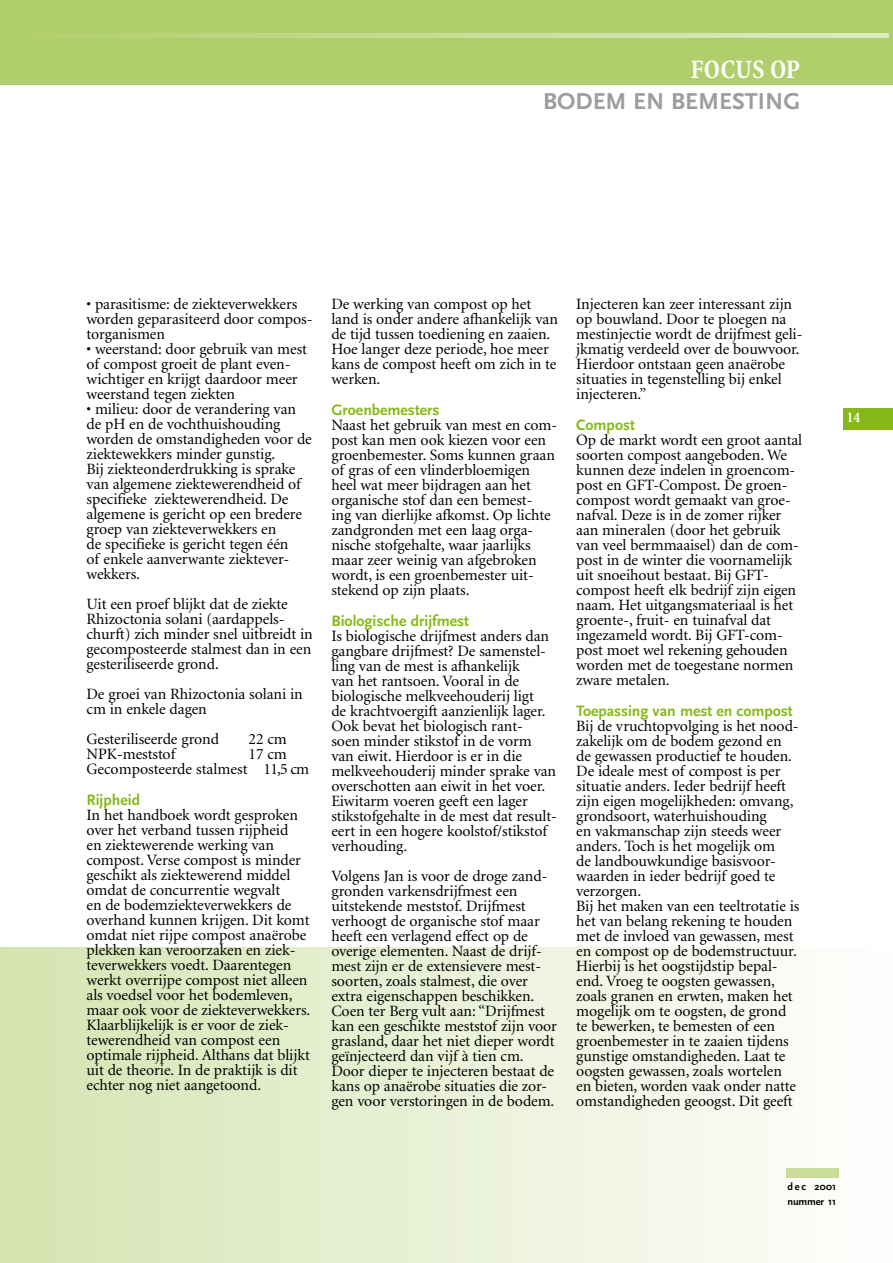
<style>
.page{position:relative;width:893px;height:1263px;background:#fff}
.page>*{position:absolute;margin:0;border:0;box-sizing:border-box;transform-origin:0 0}
.t1{font:700 condensed 27px "Minion";color:#fff}
.t2{font:700 24px "Scala Sans";color:#9c9d9f}
.t3{font:15.75px/15px "Minion";letter-spacing:-.005em;color:#000}
.t4{font:700 15.75px "Scala Sans";color:#86b918}
.t5{font:700 condensed 15px "Minion";color:#fff}
.t6{font:700 10.5px/15px "Scala Sans";letter-spacing:-.005em;color:#000}
</style>
<div class="page">
<div style="left:0;top:947px;width:893px;height:316px;background:linear-gradient(to right,#d5e4b1,#fffffe)"></div>
<div style="left:0;top:0;width:893px;height:85px;background:#b0ce6b"></div>
<div style="left:844px;top:408px;width:49px;height:21px;background:#86b918"></div>
<div style="left:786px;top:1168px;width:52px;height:10px;background:#c9dc98"></div>
<svg style="left:107px;top:33px;width:782px;height:4px;background:#cadd9c"></svg>
<h1 class="t1" style="left:691px;top:54px;width:111px">FOCUS OP</h1>
<h2 class="t2" style="left:543px;top:89px;width:259px">BODEM EN BEMESTING</h2>
<p class="t3" style="left:87px;top:297px;width:227px">• parasitisme: de ziekteverwekkers worden geparasiteerd door compos&shy;torganismen</p>
<p class="t3" style="left:87px;top:342px;width:222px">• weerstand: door gebruik van mest of compost groeit de plant even&shy;wichtiger en krijgt daardoor meer weerstand tegen ziekten</p>
<p class="t3" style="left:87px;top:402px;width:227px">• milieu: door de verandering van de pH en de vochthuishouding worden de omstandigheden voor de ziektewekkers minder gunstig.<br>Bij ziekteonderdrukking is sprake van algemene ziektewerendheid of specifieke ziektewerendheid. De algemene is gericht op een bredere groep van ziekteverwekkers en<br>de specifieke is gericht tegen één<br>of enkele aanverwante ziektever&shy;wekkers.</p>
<p class="t3" style="left:87px;top:597px;width:228px">Uit een proef blijkt dat de ziekte Rhizoctonia solani (aardappels&shy;churft) zich minder snel uitbreidt in gecomposteerde stalmest dan in een gesteriliseerde grond.</p>
<p class="t3" style="left:87px;top:687px;width:218px">De groei van Rhizoctonia solani in cm in enkele dagen</p>
<p class="t3" style="left:87px;top:732px;width:134px">Gesteriliseerde grond</p>
<p class="t3" style="left:249px;top:732px;width:40px">22 cm</p>
<p class="t3" style="left:87px;top:747px;width:90px">NPK-meststof</p>
<p class="t3" style="left:87px;top:747px;width:224px;text-indent:162px">17 cm<br>Gecomposteerde stalmest 11,5 cm</p>
<p class="t4" style="left:87px;top:791px;width:55px">Rijpheid</p>
<p class="t3" style="left:87px;top:808px;width:225px">In het handboek wordt gesproken over het verband tussen rijpheid<br>en ziekte-werende werking van compost. Verse compost is minder geschikt als ziekte-werend middel omdat de concurrentie wegvalt<br>en de bodemziekteverwekkers de overhand kunnen krijgen. Dit komt omdat niet rijpe compost anaërobe plekken kan veroorzaken en ziek&shy;teverwekkers voedt. Daarentegen werkt overrijpe compost niet alleen als voedsel voor het bodemleven, maar ook voor de ziekteverwekkers.<br>Klaarblijkelijk is er voor de ziek&shy;tewerendheid van compost een optimale rijpheid. Althans dat blijkt uit de theorie. In de praktijk is dit echter nog niet aangetoond.</p>
<p class="t3" style="left:331px;top:297px;width:228px">De werking van compost op het land is onder andere afhankelijk van de tijd tussen toediening en zaaien.<br>Hoe langer deze periode, hoe meer kans de compost heeft om zich in te werken.</p>
<p class="t4" style="left:331px;top:401px;width:110px">Groenbemesters</p>
<p class="t3" style="left:331px;top:418px;width:227px">Naast het gebruik van mest en com&shy;post kan men ook kiezen voor een groenbemester. Soms kunnen graan of gras of een vlinderbloemigen heel wat meer bijdragen aan het organische stof dan een bemest-<br>ing van dierlijke afkomst. Op lichte zandgronden met een laag orga&shy;nische stofgehalte, waar jaarlijks maar zeer weinig van afgebroken wordt, is een groenbemester uit&shy;stekend op zijn plaats.</p>
<p class="t4" style="left:331px;top:612px;width:139px">Biologische drijfmest</p>
<p class="t3" style="left:331px;top:629px;width:227px">Is biologische drijfmest anders dan gangbare drijfmest? De samenstel&shy;ling van de mest is afhankelijk<br>van het rantsoen. Vooral in de biologische melkveehouderij ligt<br>de krachtvoergift aanzienlijk lager.<br>Ook bevat het biolo-gisch rant-<br>soen minder stikstof in de vorm van eiwit. Hierdoor is er in die melkveehouderij minder sprake van overschotten aan eiwit in het voer.<br>Eiwit-arm voeren geeft een lager stikstofgehalte in de mest dat result&shy;eert in een hogere koolstof/stikstof verhou-ding.</p>
<p class="t3" style="left:331px;top:869px;width:227px">Volgens Jan is voor de droge zand&shy;gronden varkensdrijfmest een uitstekende meststof. Drijfmest verhoogt de orga-ni-sche stof maar heeft een verlagend effect op de overige elementen. Naast de drijf&shy;mest zijn er de extensievere mest&shy;soorten, zoals stalmest, die over extra eigenschappen beschikken.<br>Coen ter Berg vult aan: “Drijfmest kan een geschikte meststof zijn voor grasland, daar het niet dieper wordt geïnjecteerd dan vijf à tien cm.<br>Door dieper te injecteren bestaat de kans op anaërobe situaties die zor&shy;gen voor verstoringen in de bodem.</p>
<p class="t3" style="left:576px;top:297px;width:228px">Injecteren kan zeer interessant zijn op bouwland. Door te ploegen na mestinjectie wordt de drijfmest geli&shy;jkmatig verdeeld over de bouwvoor.<br>Hierdoor ontstaan geen anaërobe situaties in tegenstelling bij enkel injecteren.”</p>
<p class="t4" style="left:576px;top:416px;width:60px">Compost</p>
<p class="t3" style="left:576px;top:433px;width:227px">Op de markt wordt een groot aantal soorten compost aangeboden. We kunnen deze indelen in groencom&shy;post en GFT-Compost. De groen&shy;compost wordt gemaakt van groe&shy;nafval. Deze is in de zomer rijker aan mineralen (door het gebruik van veel bermmaaisel) dan de com&shy;post in de winter die voornamelijk uit snoeihout bestaat. Bij GFT&shy;compost heeft elk bedrijf zijn eigen naam. Het uitgangsmateriaal is het groente-, fruit- en tuinafval dat ingezameld wordt. Bij GFT-com&shy;post moet wel rekening gehouden worden met de toegestane normen zware metalen.</p>
<p class="t4" style="left:576px;top:702px;width:218px">Toepassing van mest en compost</p>
<p class="t3" style="left:576px;top:719px;width:225px">Bij de vruchtopvolging is het nood&shy;zakelijk om de bodem gezond en de gewassen productief te houden.<br>De ideale mest of compost is per situatie anders. Ieder bedrijf heeft zijn eigen mogelijkheden: omvang, grondsoort, waterhuishouding<br>en vakmanschap zijn steeds weer anders. Toch is het mogelijk om<br>de landbouwkundige basisvoor&shy;waarden in ieder bedrijf goed te verzorgen.<br>Bij het maken van een teeltrotatie is het van belang rekening te houden met de invloed van gewassen, mest en compost op de bodemstructuur.<br>Hierbij is het oogstijdstip bepal&shy;end. Vroeg te oogsten gewassen, zoals granen en erwten, maken het mogelijk om te oogsten, de grond te bewerken, te bemesten of een groenbemester in te zaaien tijdens gunstige omstandigheden. Laat te oogsten gewassen, zoals wortelen en bieten, worden vaak onder natte omstandigheden geoogst. Dit geeft</p>
<p class="t5" style="left:847px;top:410px;width:15px">14</p>
<p class="t6" style="left:787px;top:1179px;width:50px">dec 2001 nummer 11</p>
</div>
